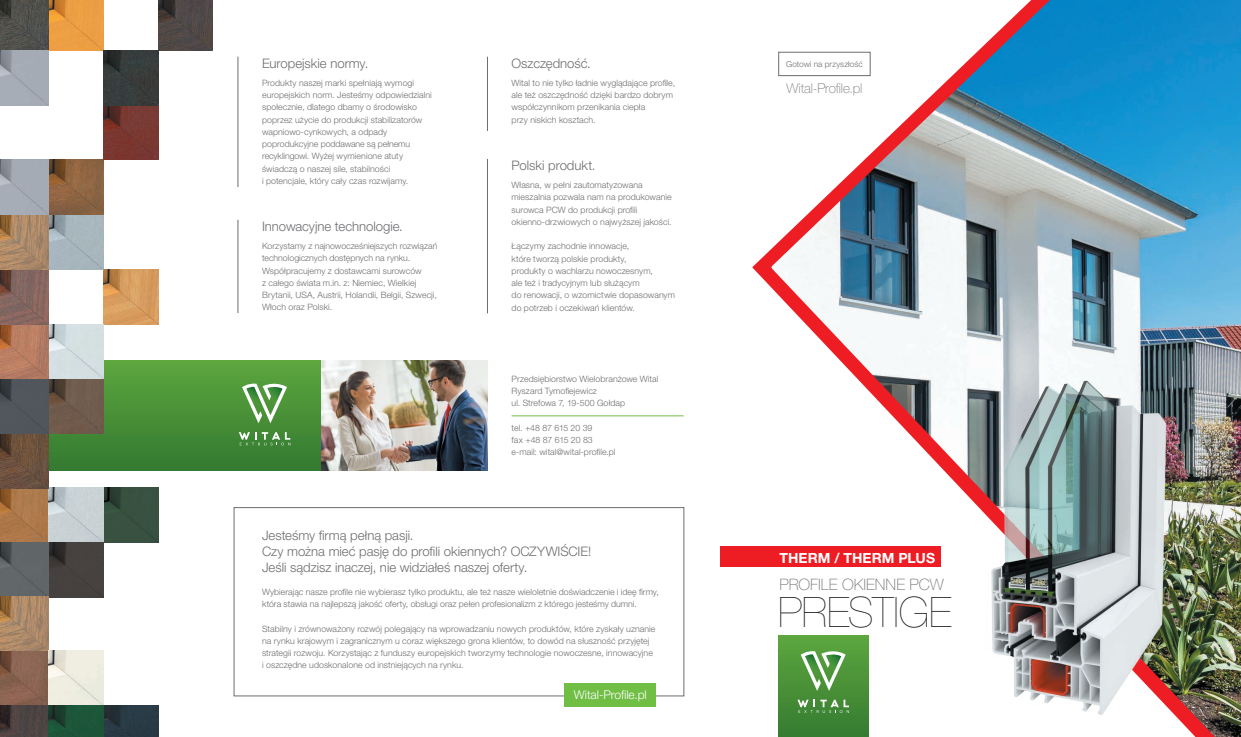
<style>
.page{position:relative;width:1241px;height:737px;background:#fff}
.page>*{position:absolute;margin:0;border:0;box-sizing:border-box;transform-origin:0 0}
.t1{font:200 42px "Helvetica Neue LT Pro";letter-spacing:-.005em;color:#231f20}
.t2{font:100 15.75px "Helvetica Neue LT Pro";color:#76787b}
.t3{font:700 14px "Helvetica Neue LT Pro";color:#fff}
.t4{font:100 13.47px "Helvetica Neue LT Pro";letter-spacing:-.005em;color:#76787b}
.t5{font:300 13.12px/15.8px "Helvetica Neue LT Pro";letter-spacing:-.005em;color:#6c6d70}
.t6{font:300 12.08px "Helvetica Neue LT Pro";color:#fff}
.t7{font:300 8.75px/12.2px "Helvetica Neue LT Pro";letter-spacing:.005em;color:#6c6d70}
.t8{font:300 8.22px "Helvetica Neue LT Pro";letter-spacing:.01em;color:#6c6d70}
</style>
<div class="page">
<div style="left:719px;top:546px;width:221px;height:21px;background:#ee1d23"></div>
<img style="left:770px;top:0;width:470px;height:737px">
<img style="left:959px;top:376px;width:242px;height:342px">
<div style="left:0;top:361px;width:328px;height:109px;background:linear-gradient(to bottom,#5da63e,#347931)"></div>
<svg style="left:242px;top:380px;width:45px;height:43px"></svg>
<svg style="left:239px;top:432px;width:51px;height:13px"></svg>
<hr style="left:511px;top:415px;width:172px;height:1px;background:#71bf44">
<img style="left:321px;top:361px;width:166px;height:109px">
<img style="left:0;top:160px;width:49px;height:382px">
<img style="left:0;top:0;width:103px;height:50px">
<img style="left:49px;top:488px;width:109px;height:54px">
<img style="left:104px;top:269px;width:54px;height:55px">
<img style="left:0;top:597px;width:49px;height:140px">
<img style="left:49px;top:324px;width:54px;height:109px">
<img style="left:49px;top:160px;width:54px;height:109px">
<img style="left:103px;top:50px;width:55px;height:110px">
<img style="left:0;top:542px;width:104px;height:55px">
<img style="left:158px;top:0;width:55px;height:50px">
<img style="left:0;top:50px;width:49px;height:55px">
<img style="left:49px;top:650px;width:54px;height:55px">
<img style="left:49px;top:705px;width:109px;height:32px">
<hr style="left:238px;top:57px;width:1px;height:130px;background:#6c6d70">
<hr style="left:487px;top:57px;width:1px;height:74px;background:#6c6d70">
<hr style="left:238px;top:220px;width:1px;height:93px;background:#6c6d70">
<hr style="left:487px;top:159px;width:1px;height:154px;background:#6c6d70">
<div style="left:234px;top:507px;width:450px;height:189px;border:1px solid #6c6d70"></div>
<div style="left:564px;top:683px;width:91px;height:23px;background:#70be44"></div>
<div style="left:778px;top:52px;width:92px;height:24px;border:1px solid #6c6d70"></div>
<h3 class="t5" style="left:262px;top:55px;width:108px">Europejskie normy.</h3>
<p class="t7" style="left:262px;top:76px;width:171px">Produkty naszej marki spełniają wymogi europejskich norm. Jesteśmy odpowiedzialni społecznie, dlatego dbamy o środowisko poprzez użycie do produkcji stabilizatorów wapniowo-cynkowych, a odpady poprodukcyjne poddawane są pełnemu recyklingowi. Wyżej wymienione atuty świadczą o naszej sile, stabilności<br>i potencjale, który cały czas rozwijamy.</p>
<h3 class="t5" style="left:262px;top:218px;width:142px">Innowacyjne technologie.</h3>
<p class="t7" style="left:262px;top:239px;width:177px">Korzystamy z najnowocześniejszych rozwiązań technologicznych dostępnych na rynku.<br>Współpracujemy z dostawcami surowców<br>z całego świata m.in. z: Niemiec, Wielkiej Brytanii, USA, Austrii, Holandii, Belgii, Szwecji, Włoch oraz Polski.</p>
<h3 class="t5" style="left:511px;top:55px;width:81px">Oszczędność.</h3>
<p class="t7" style="left:511px;top:76px;width:165px">Wital to nie tylko ładnie wyglądające profile, ale też oszczędność dzięki bardzo dobrym współczynnikom przenikania ciepła<br>przy niskich kosztach.</p>
<h3 class="t5" style="left:511px;top:157px;width:85px">Polski produkt.</h3>
<p class="t7" style="left:511px;top:179px;width:161px">Własna, w pełni zautomatyzowana mieszalnia pozwala nam na produkowanie surowca PCW do produkcji profili okienno-drzwiowych o najwyższej jakości.</p>
<p class="t7" style="left:511px;top:240px;width:165px">Łączymy zachodnie innowacje,<br>które tworzą polskie produkty,<br>produkty o wachlarzu nowoczesnym,<br>ale też i tradycyjnym lub służącym<br>do renowacji, o wzornictwie dopasowanym do potrzeb i oczekiwań klientów.</p>
<p class="t7" style="left:511px;top:372px;width:148px">Przedsiębiorstwo Wielobranżowe Wital<br>Ryszard Tymofiejewicz<br>ul. Strefowa 7, 19-500 Gołdap</p>
<p class="t7" style="left:511px;top:421px;width:105px">tel. +48 87 615 20 39<br>fax +48 87 615 20 83 e-mail: wital@wital-profile.pl</p>
<h3 class="t5" style="left:262px;top:527px;width:330px">Jesteśmy firmą pełną pasji.<br>Czy można mieć pasję do profili okiennych? OCZYWIŚCIE!<br>Jeśli sądzisz inaczej, nie widziałeś naszej oferty.</h3>
<p class="t7" style="left:262px;top:585px;width:398px">Wybierając nasze profile nie wybierasz tylko produktu, ale też nasze wieloletnie doświadczenie i ideę firmy, która stawia na najlepszą jakość oferty, obsługi oraz pełen profesionalizm z którego jesteśmy dumni.</p>
<p class="t7" style="left:262px;top:622px;width:395px">Stabilny i zrównoważony rozwój polegający na wprowadzaniu nowych produktów, które zyskały uznanie na rynku krajowym i zagranicznym u coraz większego grona klientów, to dowód na słuszność przyjętej strategii rozwoju. Korzystając z funduszy europejskich tworzymy technologie nowoczesne, innowacyjne i oszczędne udoskonalone od instniejących na rynku.</p>
<h3 class="t6" style="left:574px;top:687px;width:74px">Wital-Profile.pl</h3>
<p class="t8" style="left:786px;top:59px;width:78px">Gotowi na przyszłość</p>
<h3 class="t4" style="left:786px;top:80px;width:77px">Wital-Profile.pl</h3>
<h3 class="t3" style="left:779px;top:549px;width:157px">THERM / THERM PLUS</h3>
<h2 class="t2" style="left:779px;top:576px;width:165px">PROFILE OKIENNE PCW</h2>
<h1 class="t1" style="left:778px;top:587px;width:175px">PRESTIGE</h1>
</div>
